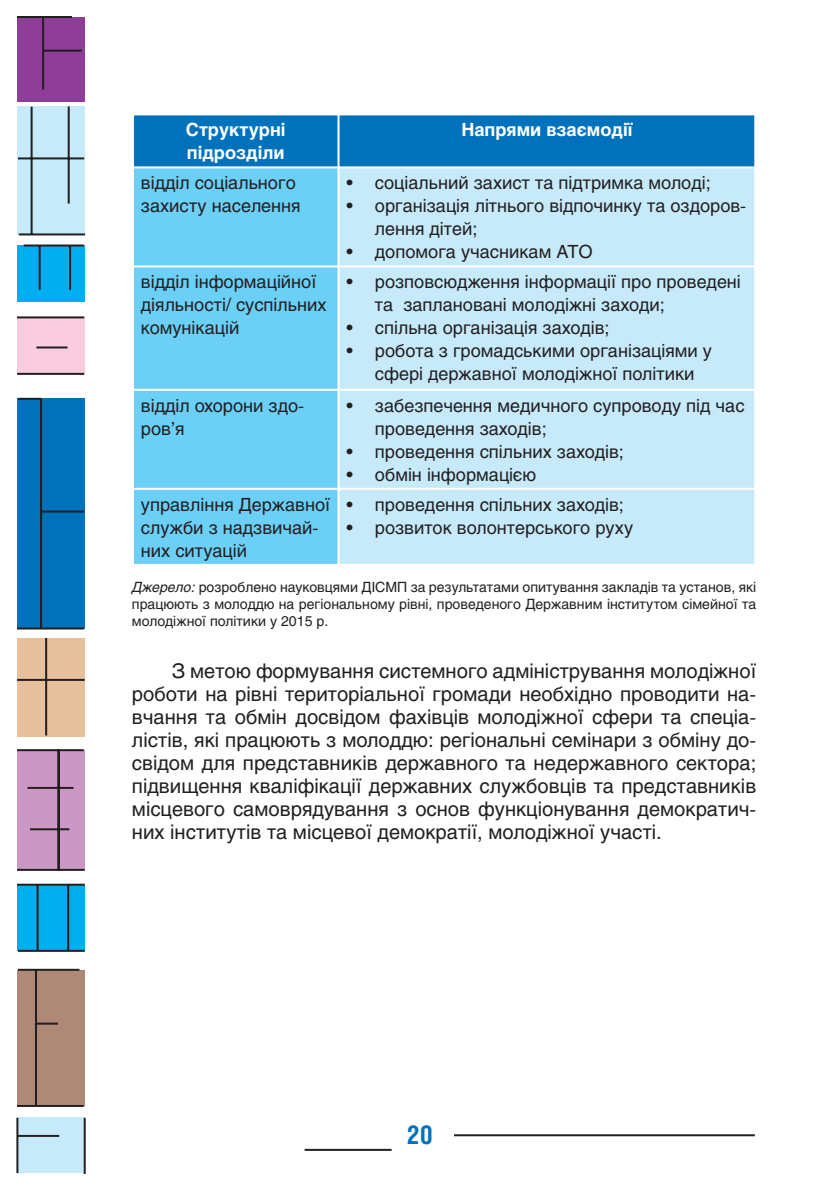
<style>
.page{position:relative;width:840px;height:1191px;background:#fff}
.page>*{position:absolute;margin:0;border:0;box-sizing:border-box;transform-origin:0 0}
.t1{font:700 26px "Helios Cond";color:#0072bc}
.t2{font:20px/23px "Helios";color:#231f20;text-align:justify}
.t3{font:18px/23px "Helios";color:#231f20}
.t4{font:700 18px/23px "Helios";color:#fff}
.t5{font:14px/17px "Helios";color:#231f20;text-align:justify}
.s1{font-style:italic}
</style>
<div class="page">
<div style="left:17px;top:17px;width:68px;height:84px;background:#8f3e97"></div>
<div style="left:17px;top:107px;width:68px;height:128px;background:#c6eafa"></div>
<div style="left:17px;top:398px;width:68px;height:230px;background:#0072bc"></div>
<div style="left:17px;top:638px;width:68px;height:98px;background:#e7c09e"></div>
<div style="left:17px;top:884px;width:68px;height:67px;background:#00aeef"></div>
<div style="left:17px;top:246px;width:68px;height:56px;background:#00aeef"></div>
<div style="left:17px;top:317px;width:68px;height:57px;background:#f9ccdf"></div>
<div style="left:17px;top:750px;width:68px;height:120px;background:#cb97c4"></div>
<div style="left:17px;top:969px;width:68px;height:136px;background:#af8977"></div>
<div style="left:17px;top:1117px;width:68px;height:56px;background:#c6eafa"></div>
<hr style="left:17px;top:16px;width:55px;height:2px;background:#231f20">
<hr style="left:42px;top:17px;width:2px;height:73px;background:#231f20">
<hr style="left:43px;top:50px;width:39px;height:2px;background:#231f20">
<hr style="left:31px;top:107px;width:2px;height:127px;background:#231f20">
<hr style="left:19px;top:233px;width:66px;height:2px;background:#231f20">
<hr style="left:18px;top:157px;width:66px;height:2px;background:#231f20">
<hr style="left:68px;top:106px;width:2px;height:98px;background:#231f20">
<hr style="left:24px;top:244px;width:60px;height:2px;background:#231f20">
<hr style="left:39px;top:245px;width:2px;height:45px;background:#231f20">
<hr style="left:69px;top:245px;width:2px;height:45px;background:#231f20">
<hr style="left:17px;top:316px;width:67px;height:2px;background:#231f20">
<hr style="left:17px;top:373px;width:67px;height:2px;background:#231f20">
<hr style="left:36px;top:346px;width:31px;height:2px;background:#231f20">
<hr style="left:17px;top:627px;width:67px;height:2px;background:#231f20">
<hr style="left:40px;top:398px;width:2px;height:230px;background:#231f20">
<hr style="left:41px;top:510px;width:43px;height:2px;background:#231f20">
<hr style="left:18px;top:398px;width:23px;height:2px;background:#231f20">
<hr style="left:45px;top:638px;width:2px;height:97px;background:#231f20">
<hr style="left:17px;top:679px;width:68px;height:2px;background:#231f20">
<hr style="left:17px;top:749px;width:67px;height:2px;background:#231f20">
<hr style="left:17px;top:869px;width:68px;height:2px;background:#231f20">
<hr style="left:30px;top:828px;width:39px;height:2px;background:#231f20">
<hr style="left:27px;top:787px;width:46px;height:2px;background:#231f20">
<hr style="left:58px;top:749px;width:2px;height:121px;background:#231f20">
<hr style="left:17px;top:883px;width:68px;height:2px;background:#231f20">
<hr style="left:18px;top:950px;width:67px;height:2px;background:#231f20">
<hr style="left:67px;top:884px;width:2px;height:67px;background:#231f20">
<hr style="left:37px;top:884px;width:2px;height:67px;background:#231f20">
<hr style="left:18px;top:968px;width:61px;height:2px;background:#231f20">
<hr style="left:35px;top:969px;width:2px;height:137px;background:#231f20">
<hr style="left:17px;top:1105px;width:67px;height:2px;background:#231f20">
<hr style="left:36px;top:1022px;width:22px;height:2px;background:#231f20">
<hr style="left:16px;top:1117px;width:2px;height:56px;background:#231f20">
<hr style="left:17px;top:1134px;width:42px;height:2px;background:#231f20">
<hr style="left:84px;top:1117px;width:2px;height:57px;background:#231f20">
<hr style="left:454px;top:1134px;width:300px;height:2px;background:#231f20">
<hr style="left:304px;top:1148px;width:87px;height:2px;background:#231f20">
<div style="left:134px;top:115px;width:619px;height:51px;background:#0072bc"></div>
<div style="left:134px;top:168px;width:203px;height:396px;background:#6bcff6"></div>
<div style="left:339px;top:168px;width:414px;height:396px;background:#c6eafa"></div>
<hr style="left:337px;top:115px;width:2px;height:51px;background:#fff">
<hr style="left:132px;top:265px;width:206px;height:2px;background:#fff">
<hr style="left:338px;top:265px;width:417px;height:2px;background:#fff">
<hr style="left:132px;top:389px;width:206px;height:2px;background:#fff">
<hr style="left:338px;top:389px;width:417px;height:2px;background:#fff">
<hr style="left:132px;top:488px;width:206px;height:2px;background:#fff">
<hr style="left:338px;top:488px;width:417px;height:2px;background:#fff">
<p class="t4" style="left:186px;top:120px;width:101px">Структурні підрозділи</p>
<p class="t4" style="left:461px;top:120px;width:172px">Напрями взаємодії</p>
<p class="t3" style="left:141px;top:173px;width:161px">відділ соціального захисту населення</p>
<p class="t3" style="left:346px;top:173px;width:365px">• соціальний захист та підтримка молоді;</p>
<p class="t3" style="left:375px;top:196px;width:373px;text-indent:-28px">• організація літнього відпочинку та оздоров&shy;лення дітей;</p>
<p class="t3" style="left:346px;top:242px;width:247px">• допомога учасникам АТО</p>
<p class="t3" style="left:141px;top:272px;width:187px">відділ інформаційної діяльності/ суспільних комунікацій</p>
<p class="t3" style="left:375px;top:272px;width:367px;text-indent:-28px">• розповсюдження інформації про проведені та заплановані молодіжні заходи;</p>
<p class="t3" style="left:346px;top:318px;width:264px">• спільна організація заходів;</p>
<p class="t3" style="left:375px;top:341px;width:338px;text-indent:-28px">• робота з громадськими організаціями у сфері державної молодіжної політики</p>
<p class="t3" style="left:141px;top:395px;width:165px">відділ охорони здо&shy;ров’я</p>
<p class="t3" style="left:375px;top:395px;width:371px;text-indent:-28px">• забезпечення медичного супроводу під час проведення заходів;</p>
<p class="t3" style="left:346px;top:441px;width:279px">• проведення спільних заходів;</p>
<p class="t3" style="left:346px;top:464px;width:191px">• обмін інформацією</p>
<p class="t3" style="left:141px;top:494px;width:191px">управління Державної служби з надзвичай&shy;них ситуацій</p>
<p class="t3" style="left:346px;top:494px;width:279px">• проведення спільних заходів;</p>
<p class="t3" style="left:346px;top:517px;width:288px">• розвиток волонтерського руху</p>
<p class="t5" style="left:132px;top:579px;width:625px"><span class="s1">Джерело:</span> розроблено науковцями ДІСМП за результатами опитування закладів та установ, які працюють з молоддю на регіональному рівні, проведеного Державним інститутом сімейної та молодіжної політики у 2015 р.</p>
<p class="t2" style="left:132px;top:660px;width:625px;text-indent:40px">З метою формування системного адміністрування молодіжної роботи на рівні територіальної громади необхідно проводити на&shy;вчання та обмін досвідом фахівців молодіжної сфери та спеціа&shy;лістів, які працюють з молоддю: регіональні семінари з обміну до&shy;свідом для представників державного та недержавного сектора; підвищення кваліфікації державних службовців та представників місцевого самоврядування з основ функціонування демократич&shy;них інститутів та місцевої демократії, молодіжної участі.</p>
<h1 class="t1" style="left:406px;top:1125px;width:28px">20</h1>
</div>
